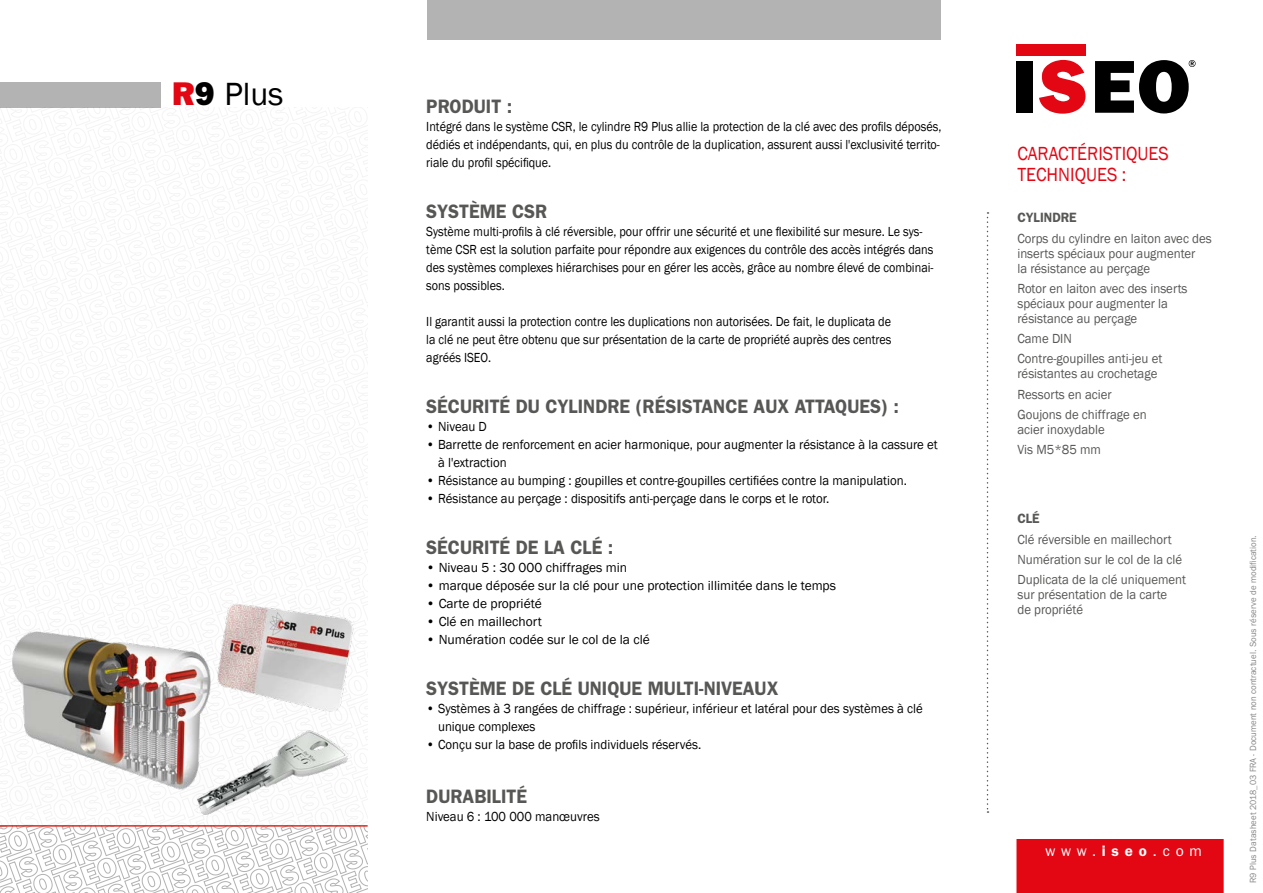
<style>
.page{position:relative;width:1263px;height:893px;background:#fff}
.page>*{position:absolute;margin:0;border:0;box-sizing:border-box;transform-origin:0 0}
.t1{font:33px "Franklin Gothic";color:#000}
.t2{font:600 19.5px "ITC Franklin Gothic Std";color:#575756;scale:.94 1}
.t3{font:19.5px "Franklin Gothic";color:#e30613;scale:.93 1}
.t4{font:15px "ITC Franklin Gothic Std";letter-spacing:.385em;color:#fff}
.t5{font:13.5px/18px "Franklin Gothic";color:#000;text-align:justify;scale:.9 1}
.t6{font:13.5px/18px "Franklin Gothic";color:#000;scale:.95 1}
.t7{font:13.5px/15px "Franklin Gothic";color:#575756;scale:.95 1}
.t8{font:13.5px "Franklin Gothic";color:#000}
.t9{font:600 13.5px "ITC Franklin Gothic Std";color:#575756;scale:.95 1}
.t10{font:9px "ITC Franklin Gothic Std";color:#878787;scale:.95 1}
.s1{font-family:"ITC Franklin Gothic Std Hvy";color:#e30613}
.s2{font-family:"ITC Franklin Gothic Std Hvy"}
.s3{font-weight:600}
</style>
<div class="page">
<svg style="left:0;top:107px;width:368px;height:786px"></svg>
<hr style="left:0;top:825px;width:368px;height:2px;background:#e5251d">
<div style="left:0;top:82px;width:161px;height:25px;background:#b3b3b3"></div>
<div style="left:1016px;top:839px;width:208px;height:54px;background:#e30613"></div>
<div style="left:1016px;top:61px;width:16px;height:52px;background:#000"></div>
<svg style="left:1039px;top:60px;width:46px;height:54px"></svg>
<div style="left:1016px;top:44px;width:69px;height:12px;background:#e30613"></div>
<svg style="left:1095px;top:60px;width:100px;height:53px"></svg>
<div style="left:427px;top:0;width:514px;height:40px;background:#b3b3b3"></div>
<svg style="left:987px;top:212px;width:1px;height:601px"></svg>
<img style="left:9px;top:620px;width:202px;height:187px">
<img style="left:212px;top:598px;width:143px;height:116px">
<img style="left:192px;top:714px;width:157px;height:120px">
<p class="t1" style="left:172px;top:74px;width:113px"><span class="s1">R</span><span class="s2">9</span> Plus</p>
<p class="t2" style="left:426px;top:94px;width:93px">PRODUIT :</p>
<p class="t5" style="left:426px;top:117px;width:574px">Intégré dans le système CSR, le cylindre R9 Plus allie la protection de la clé avec des profils déposés, dédiés et indépendants, qui, en plus du contrôle de la duplication, assurent aussi l'exclusivité territo&shy;riale du profil spécifique.</p>
<p class="t2" style="left:426px;top:199px;width:130px">SYSTÈME CSR</p>
<p class="t5" style="left:426px;top:222px;width:565px;text-align:left">Système multi-profils à clé réversible, pour offrir une sécurité et une flexibilité sur mesure. Le sys&shy;tème CSR est la solution parfaite pour répondre aux exigences du contrôle des accès intégrés dans des systèmes complexes hiérarchises pour en gérer les accès, grâce au nombre élevé de combinai&shy;sons possibles.</p>
<p class="t5" style="left:426px;top:312px;width:518px">Il garantit aussi la protection contre les duplications non autorisées. De fait, le duplicata de la clé ne peut être obtenu que sur présentation de la carte de propriété auprès des centres agréés ISEO.</p>
<p class="t2" style="left:426px;top:394px;width:504px">SÉCURITÉ DU CYLINDRE (RÉSISTANCE AUX ATTAQUES) :</p>
<p class="t6" style="left:426px;top:417px;width:65px">• Niveau D</p>
<p class="t6" style="left:438px;top:435px;width:527px;text-indent:-12px">• Barrette de renforcement en acier harmonique, pour augmenter la résistance à la cassure et à l'extraction</p>
<p class="t6" style="left:426px;top:471px;width:507px">• Résistance au bumping : goupilles et contre-goupilles certifiées contre la manipulation.</p>
<p class="t6" style="left:426px;top:489px;width:426px">• Résistance au perçage : dispositifs anti-perçage dans le corps et le rotor.</p>
<p class="t2" style="left:426px;top:535px;width:200px">SÉCURITÉ DE LA CLÉ :</p>
<p class="t8" style="left:426px;top:559px;width:202px">• Niveau 5 : 30 000 chiffrages min</p>
<p class="t8" style="left:426px;top:577px;width:411px">• marque déposée sur la clé pour une protection illimitée dans le temps</p>
<p class="t8" style="left:426px;top:595px;width:117px">• Carte de propriété</p>
<p class="t8" style="left:426px;top:613px;width:117px">• Clé en maillechort</p>
<p class="t8" style="left:426px;top:631px;width:225px">• Numération codée sur le col de la clé</p>
<p class="t2" style="left:426px;top:676px;width:376px">SYSTÈME DE CLÉ UNIQUE MULTI-NIVEAUX</p>
<p class="t6" style="left:438px;top:699px;width:512px;text-indent:-12px">• Systèmes à 3 rangées de chiffrage : supérieur, inférieur et latéral pour des systèmes à clé unique complexes</p>
<p class="t6" style="left:426px;top:735px;width:291px">• Conçu sur la base de profils individuels réservés.</p>
<p class="t2" style="left:426px;top:785px;width:109px">DURABILITÉ</p>
<p class="t6" style="left:426px;top:808px;width:184px">Niveau 6 : 100 000 manœuvres</p>
<p class="t3" style="left:1017px;top:141px;width:164px">CARACTÉRISTIQUES</p>
<p class="t3" style="left:1017px;top:162px;width:119px">TECHNIQUES :</p>
<p class="t9" style="left:1017px;top:210px;width:64px">CYLINDRE</p>
<p class="t7" style="left:1017px;top:231px;width:206px">Corps du cylindre en laiton avec des inserts spéciaux pour augmenter<br>la résistance au perçage</p>
<p class="t7" style="left:1017px;top:281px;width:181px">Rotor en laiton avec des inserts spéciaux pour augmenter la résistance au perçage</p>
<p class="t7" style="left:1017px;top:331px;width:59px">Came DIN</p>
<p class="t7" style="left:1017px;top:352px;width:154px">Contre-goupilles anti-jeu et résistantes au crochetage</p>
<p class="t7" style="left:1017px;top:387px;width:101px">Ressorts en acier</p>
<p class="t7" style="left:1017px;top:407px;width:138px">Goujons de chiffrage en acier inoxydable</p>
<p class="t7" style="left:1017px;top:443px;width:90px">Vis M5*85 mm</p>
<p class="t9" style="left:1017px;top:511px;width:25px">CLÉ</p>
<p class="t7" style="left:1017px;top:532px;width:164px">Clé réversible en maillechort</p>
<p class="t7" style="left:1017px;top:552px;width:175px">Numération sur le col de la clé</p>
<p class="t7" style="left:1017px;top:572px;width:179px">Duplicata de la clé uniquement sur présentation de la carte<br>de propriété</p>
<p class="t4" style="left:1046px;top:842px;width:158px">www.<span class="s3">iseo</span>.com</p>
<p class="t10" style="left:1248px;top:883px;width:368px;rotate:-90deg">R9 Plus Datasheet 2018_03 FRA - Document non contractuel. Sous réserve de modification.</p>
</div>
